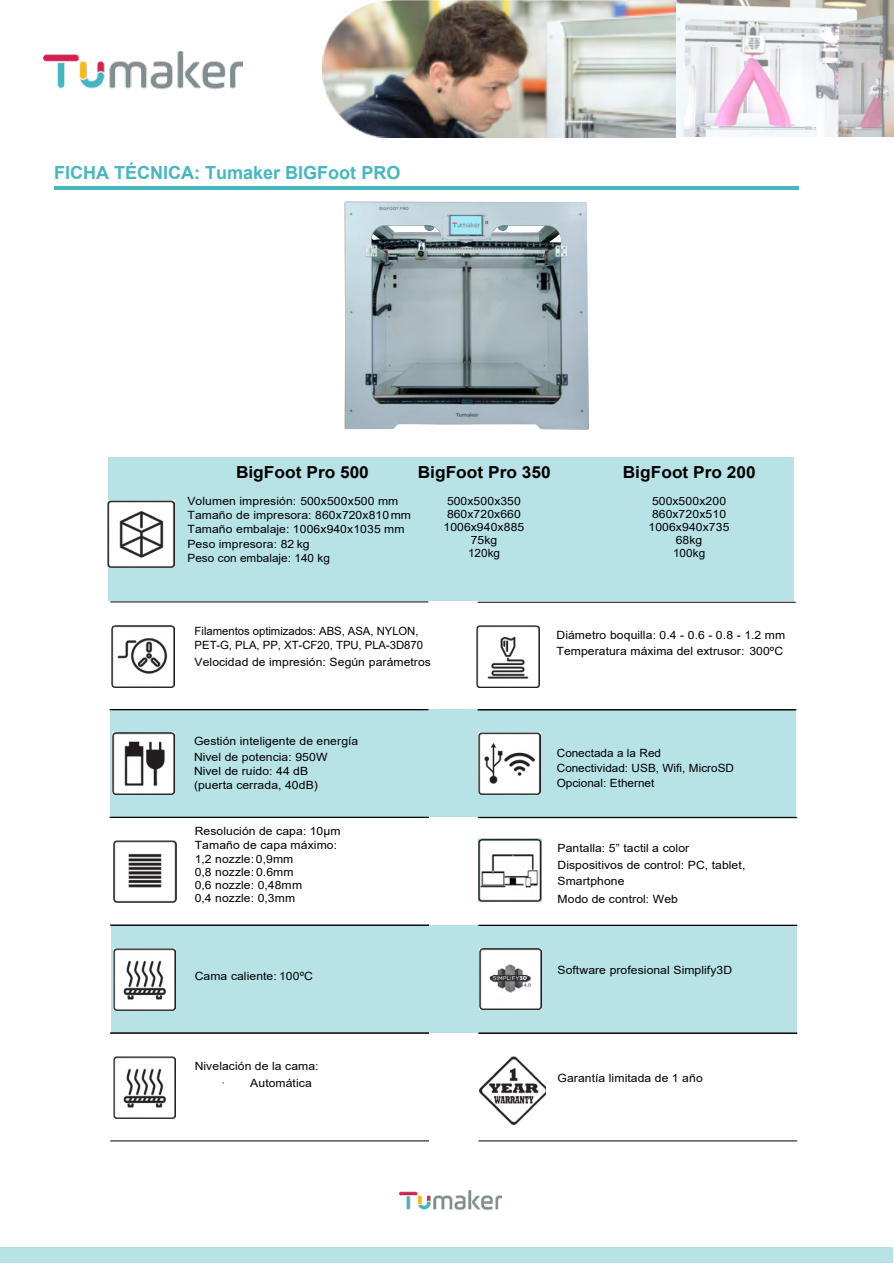
<style>
.page{position:relative;width:894px;height:1264px;background:#fff}
.page>*{position:absolute;margin:0;border:0;box-sizing:border-box;transform-origin:0 0}
.t1{font:700 18px "Arial";color:#46b6c1}
.t2{font:700 16.5px "Arial";color:#000;scale:1.05 1}
.t3{font:11.4px/12.9px "Arial";letter-spacing:.005em;color:#000;scale:1.07 1}
.t4{font:11.4px/14.2px "Arial";letter-spacing:.005em;color:#000}
.t5{font:11.4px/15px "Arial";letter-spacing:.005em;color:#000;scale:1.04 1}
</style>
<div class="page">
<hr style="left:54px;top:187px;width:744px;height:3px;background:#46b6c1">
<div style="left:108px;top:456px;width:685px;height:144px;background:#b7e2e6"></div>
<div style="left:1px;top:1247px;width:891px;height:15px;background:#b7e2e6"></div>
<div style="left:111px;top:925px;width:685px;height:107px;background:#b7e2e6"></div>
<img style="left:114px;top:948px;width:62px;height:62px">
<img style="left:479px;top:948px;width:62px;height:61px">
<div style="left:110px;top:709px;width:685px;height:107px;background:#b7e2e6"></div>
<hr style="left:109px;top:709px;width:319px;height:1px;background:#000">
<hr style="left:477px;top:709px;width:319px;height:1px;background:#000">
<hr style="left:109px;top:816px;width:319px;height:1px;background:#000">
<hr style="left:477px;top:816px;width:319px;height:1px;background:#000">
<img style="left:113px;top:732px;width:62px;height:62px">
<img style="left:478px;top:732px;width:62px;height:62px">
<hr style="left:110px;top:816px;width:319px;height:1px;background:#000">
<hr style="left:478px;top:817px;width:319px;height:1px;background:#000">
<hr style="left:110px;top:924px;width:319px;height:1px;background:#000">
<hr style="left:478px;top:924px;width:319px;height:1px;background:#000">
<img style="left:114px;top:840px;width:62px;height:61px">
<img style="left:479px;top:840px;width:63px;height:62px">
<hr style="left:110px;top:601px;width:318px;height:1px;background:#000">
<hr style="left:477px;top:601px;width:318px;height:1px;background:#000">
<img style="left:111px;top:625px;width:63px;height:62px">
<img style="left:476px;top:625px;width:63px;height:62px">
<hr style="left:110px;top:1032px;width:319px;height:1px;background:#000">
<hr style="left:478px;top:1032px;width:319px;height:1px;background:#000">
<hr style="left:110px;top:1140px;width:319px;height:1px;background:#000">
<hr style="left:478px;top:1140px;width:319px;height:1px;background:#000">
<img style="left:114px;top:1056px;width:62px;height:61px">
<img style="left:479px;top:1056px;width:66px;height:68px">
<img style="left:108px;top:500px;width:67px;height:67px">
<img style="left:675px;top:0;width:218px;height:136px">
<img style="left:43px;top:51px;width:199px;height:39px">
<img style="left:400px;top:1190px;width:101px;height:20px">
<img style="left:322px;top:0;width:353px;height:137px">
<img style="left:284px;top:186px;width:370px;height:244px">
<img style="left:478px;top:838px;width:63px;height:63px">
<h1 class="t1" style="left:54px;top:160px;width:348px">FICHA TÉCNICA: Tumaker BIGFoot PRO</h1>
<h2 class="t2" style="left:236px;top:460px;width:128px">BigFoot Pro 500</h2>
<p class="t3" style="left:187px;top:493px;width:210px;line-height:14.1px">Volumen impresión: 500x500x500 mm<br>Tamaño de impresora: 860x720x810 mm<br>Tamaño embalaje: 1006x940x1035 mm</p>
<p class="t3" style="left:187px;top:537px;width:135px;line-height:13.5px">Peso impresora: 82 kg<br>Peso con embalaje: 140 kg</p>
<h2 class="t2" style="left:417px;top:460px;width:128px">BigFoot Pro 350</h2>
<p class="t3" style="left:443px;top:494px;width:77px;text-align:center">500x500x350<br>860x720x660<br>1006x940x885<br>75kg<br>120kg</p>
<h2 class="t2" style="left:622px;top:460px;width:128px">BigFoot Pro 200</h2>
<p class="t3" style="left:648px;top:494px;width:77px;text-align:center">500x500x200<br>860x720x510<br>1006x940x735<br>68kg<br>100kg</p>
<p class="t4" style="left:194px;top:624px;width:230px">Filamentos optimizados: ABS, ASA, NYLON,<br>PET-G, PLA, PP, XT-CF20, TPU, PLA-3D870</p>
<p class="t3" style="left:194px;top:655px;width:222px">Velocidad de impresión: Según parámetros</p>
<p class="t3" style="left:194px;top:732px;width:155px;line-height:16.2px">Gestión inteligente de energía<br>Nivel de potencia: 950W</p>
<p class="t3" style="left:194px;top:763px;width:117px;line-height:14.2px">Nivel de ruido: 44 dB (puerta cerrada, 40dB)</p>
<p class="t3" style="left:195px;top:823px;width:138px;line-height:14.1px">Resolución de capa: 10µm<br>Tamaño de capa máximo:<br>1,2 nozzle: 0,9mm</p>
<p class="t3" style="left:195px;top:865px;width:102px">0,8 nozzle: 0.6mm<br>0,6 nozzle: 0,48mm<br>0,4 nozzle: 0,3mm</p>
<p class="t3" style="left:195px;top:968px;width:112px">Cama caliente: 100ºC</p>
<p class="t3" style="left:222px;top:1056px;width:92px;line-height:17.4px;text-indent:-27px">Nivelación de la cama: · Automática</p>
<p class="t3" style="left:556px;top:626px;width:215px;line-height:15.9px">Diámetro boquilla: 0.4 - 0.6 - 0.8 - 1.2 mm<br>Temperatura máxima del extrusor: 300ºC</p>
<p class="t5" style="left:556px;top:745px;width:172px">Conectada a la Red<br>Conectividad: USB, Wifi, MicroSD<br>Opcional: Ethernet</p>
<p class="t3" style="left:557px;top:838px;width:177px;line-height:17.7px">Pantalla: 5” tactil a color<br>Dispositivos de control: PC, tablet,</p>
<p class="t3" style="left:557px;top:872px;width:114px;line-height:17.4px">Smartphone<br>Modo de control: Web</p>
<p class="t3" style="left:557px;top:963px;width:165px">Software profesional Simplify3D</p>
<p class="t3" style="left:557px;top:1070px;width:137px">Garantía limitada de 1 año</p>
</div>
